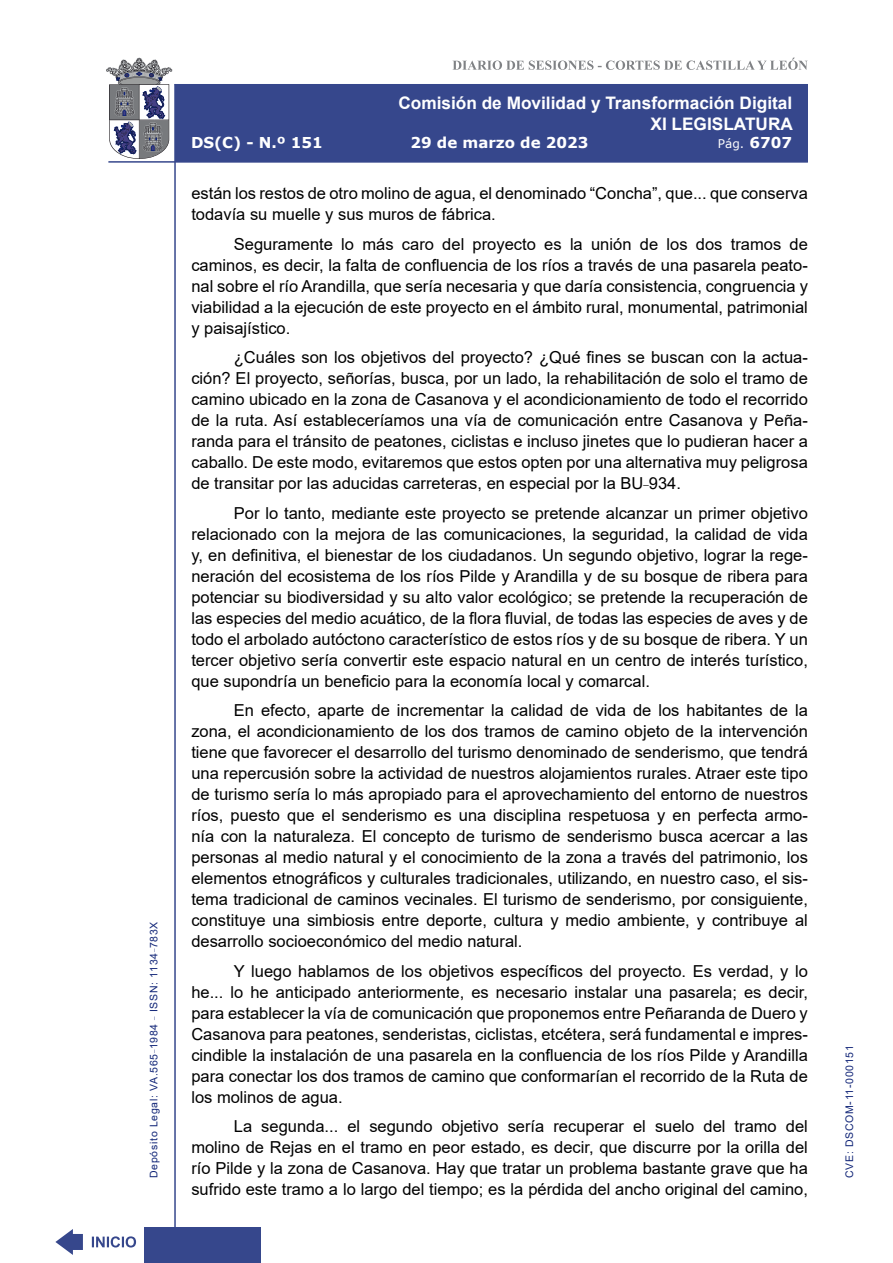
<style>
.page{position:relative;width:893px;height:1263px;background:#fff}
.page>*{position:absolute;margin:0;border:0;box-sizing:border-box;transform-origin:0 0}
.t1{font:700 17.25px/20.7px "Arial";color:#fff;text-align:right}
.t2{font:16.5px/21px "Arial";color:#000;text-align:justify}
.t3{font:700 15px "Verdana";color:#fff}
.t4{font:12px "Verdana";color:#fff}
.t5{font:10.5px "Arial";letter-spacing:.065em;color:#122678}
.s1{font-weight:700;font-size:15px}
</style>
<div class="page">
<svg style="left:452px;top:58px;width:356px;height:12px"></svg>
<hr style="left:174px;top:84px;width:2px;height:1179px;background:#36478c">
<div style="left:144px;top:1227px;width:117px;height:36px;background:#36478c"></div>
<div style="left:175px;top:84px;width:633px;height:78px;background:#36478c"></div>
<hr style="left:108px;top:161px;width:700px;height:2px;background:#36478c">
<svg style="left:92px;top:1236px;width:44px;height:11px"></svg>
<svg style="left:55px;top:1229px;width:28px;height:26px"></svg>
<svg style="left:106px;top:58px;width:66px;height:101px"></svg>
<p class="t5" style="left:146px;top:1178px;width:258px;rotate:-90deg">Depósito Legal: VA.565<sup>_</sup>1984 <sup>_</sup> ISSN: 1134<sup>_</sup>783X</p>
<p class="t1" style="left:398px;top:93px;width:396px">Comisión de Movilidad y Transformación Digital<br>XI LEGISLATURA</p>
<p class="t3" style="left:191px;top:132px;width:133px">DS(C) - N.º 151</p>
<p class="t3" style="left:410px;top:132px;width:180px">29 de marzo de 2023</p>
<p class="t4" style="left:718px;top:135px;width:76px">Pág. <span class="s1">6707</span></p>
<p class="t2" style="left:191px;top:183px;width:618px">están los restos de otro molino de agua, el denominado “Concha”, que... que conserva todavía su muelle y sus muros de fábrica.</p>
<p class="t2" style="left:191px;top:233px;width:618px;text-indent:43px">Seguramente lo más caro del proyecto es la unión de los dos tramos de caminos, es decir, la falta de confluencia de los ríos a través de una pasarela peato&shy;nal sobre el río Arandilla, que sería necesaria y que daría consistencia, congruencia y viabilidad a la ejecución de este proyecto en el ámbito rural, monumental, patrimonial y paisajístico.</p>
<p class="t2" style="left:191px;top:347px;width:618px;text-indent:43px">¿Cuáles son los objetivos del proyecto? ¿Qué fines se buscan con la actua&shy;ción? El proyecto, señorías, busca, por un lado, la rehabilitación de solo el tramo de camino ubicado en la zona de Casanova y el acondicionamiento de todo el recorrido de la ruta. Así estableceríamos una vía de comunicación entre Casanova y Peña&shy;randa para el tránsito de peatones, ciclistas e incluso jinetes que lo pudieran hacer a caballo. De este modo, evitaremos que estos opten por una alternativa muy peligrosa de transitar por las aducidas carreteras, en especial por la BU<sup>_</sup>934.</p>
<p class="t2" style="left:191px;top:502px;width:618px;text-indent:43px">Por lo tanto, mediante este proyecto se pretende alcanzar un primer objetivo relacionado con la mejora de las comunicaciones, la seguridad, la calidad de vida y, en definitiva, el bienestar de los ciudadanos. Un segundo objetivo, lograr la rege&shy;neración del ecosistema de los ríos Pilde y Arandilla y de su bosque de ribera para potenciar su biodiversidad y su alto valor ecológico; se pretende la recuperación de las especies del medio acuático, de la flora fluvial, de todas las especies de aves y de todo el arbolado autóctono característico de estos ríos y de su bosque de ribera. Y un tercer objetivo sería convertir este espacio natural en un centro de interés turístico, que supondría un beneficio para la economía local y comarcal.</p>
<p class="t2" style="left:191px;top:700px;width:618px;text-indent:43px">En efecto, aparte de incrementar la calidad de vida de los habitantes de la zona, el acondicionamiento de los dos tramos de camino objeto de la intervención tiene que favorecer el desarrollo del turismo denominado de senderismo, que tendrá una repercusión sobre la actividad de nuestros alojamientos rurales. Atraer este tipo de turismo sería lo más apropiado para el aprovechamiento del entorno de nuestros ríos, puesto que el senderismo es una disciplina respetuosa y en perfecta armo&shy;nía con la naturaleza. El concepto de turismo de senderismo busca acercar a las personas al medio natural y el conocimiento de la zona a través del patrimonio, los elementos etnográficos y culturales tradicionales, utilizando, en nuestro caso, el sis&shy;tema tradicional de caminos vecinales. El turismo de senderismo, por consiguiente, constituye una simbiosis entre deporte, cultura y medio ambiente, y contribuye al desarrollo socioeconómico del medio natural.</p>
<p class="t2" style="left:191px;top:960px;width:618px;text-indent:43px">Y luego hablamos de los objetivos específicos del proyecto. Es verdad, y lo he... lo he anticipado anteriormente, es necesario instalar una pasarela; es decir, para establecer la vía de comunicación que proponemos entre Peñaranda de Duero y Casanova para peatones, senderistas, ciclistas, etcétera, será fundamental e impres&shy;cindible la instalación de una pasarela en la confluencia de los ríos Pilde y Arandilla para conectar los dos tramos de camino que conformarían el recorrido de la Ruta de los molinos de agua.</p>
<p class="t2" style="left:191px;top:1116px;width:618px;text-indent:43px">La segunda... el segundo objetivo sería recuperar el suelo del tramo del molino de Rejas en el tramo en peor estado, es decir, que discurre por la orilla del río Pilde y la zona de Casanova. Hay que tratar un problema bastante grave que ha sufrido este tramo a lo largo del tiempo; es la pérdida del ancho original del camino,</p>
<p class="t5" style="left:842px;top:1178px;width:134px;rotate:-90deg">CVE: DSCOM-11-000151</p>
</div>
